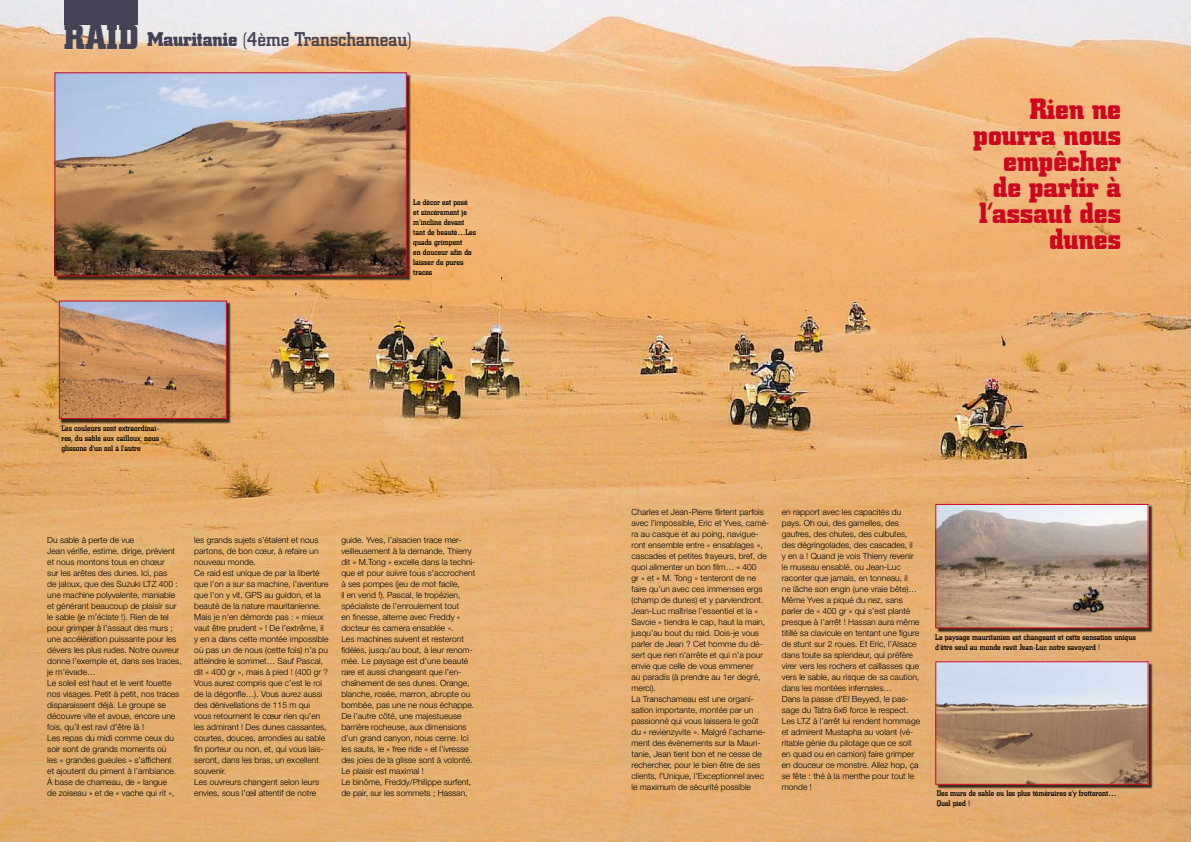
<style>
.page{position:relative;width:1191px;height:842px;background:#fff}
.page>*{position:absolute;margin:0;border:0;box-sizing:border-box;transform-origin:0 0}
.t1{font:700 29px/26px "City";color:#cc071e;text-align:right}
.t2{font:500 19.6px "City";color:#444254}
.t3{font:300 8.5px/11px "Helvetica Neue";color:#000}
.t4{font:500 8px/10px "City";color:#000}
.s1{font-weight:700;font-size:34px}
.s2{font-weight:700}
</style>
<div class="page">
<img style="left:0;top:765px;width:1191px;height:77px">
<img style="left:0;top:0;width:1191px;height:765px">
<div style="left:60px;top:301px;width:172px;height:123px;background:#000;opacity:.75"></div>
<img style="left:61px;top:302px;width:164px;height:115px">
<div style="left:59px;top:300px;width:168px;height:119px;border:1px solid #cc071e"></div>
<div style="left:936px;top:505px;width:217px;height:129px;background:#000;opacity:.75"></div>
<img style="left:937px;top:506px;width:209px;height:120px">
<div style="left:935px;top:504px;width:213px;height:124px;border:1px solid #cc071e"></div>
<div style="left:936px;top:662px;width:217px;height:128px;background:#000;opacity:.75"></div>
<img style="left:937px;top:663px;width:209px;height:120px">
<div style="left:935px;top:661px;width:213px;height:124px;border:1px solid #cc071e"></div>
<div style="left:55px;top:73px;width:357px;height:209px;background:#000;opacity:.75"></div>
<img style="left:56px;top:74px;width:349px;height:200px">
<div style="left:54px;top:72px;width:353px;height:204px;border:1px solid #cc071e"></div>
<div style="left:64px;top:0;width:74px;height:25px;background:#444254"></div>
<h2 class="t2" style="left:64px;top:28px;width:349px"><span class="s1">RAID</span> <span class="s2">Mauritanie</span> (4ème Transchameau)</h2>
<p class="t4" style="left:61px;top:424px;width:99px;text-align:justify">Les couleurs sont extraordinai&shy;res, du sable aux cailloux, nous glissons d’un sol à l’autre</p>
<p class="t4" style="left:413px;top:198px;width:64px">Le décor est posé<br>et sincèrement je m’incline devant tant de beauté…Les quads grimpent<br>en douceur afin de laisser de pures traces</p>
<p class="t3" style="left:47px;top:535px;width:136px">Du sable à perte de vue<br>Jean vérifie, estime, dirige, prévient et nous montons tous en chœur<br>sur les arêtes des dunes. Ici, pas<br>de jaloux, que des Suzuki LTZ 400 : une machine polyvalente, maniable et générant beaucoup de plaisir sur le sable (je m’éclate !). Rien de tel pour grimper à l’assaut des murs ; une accélération puissante pour les dévers les plus rudes. Notre ouvreur donne l’exemple et, dans ses traces, je m’évade…<br>Le soleil est haut et le vent fouette nos visages. Petit à petit, nos traces disparaissent déjà. Le groupe se découvre vite et avoue, encore une fois, qu’il est ravi d’être là !<br>Les repas du midi comme ceux du soir sont de grands moments où<br>les « grandes gueules » s’affichent<br>et ajoutent du piment à l’ambiance.<br>À base de chameau, de « langue<br>de zoiseau » et de « vache qui rit »,</p>
<p class="t3" style="left:194px;top:535px;width:136px">les grands sujets s’étalent et nous partons, de bon cœur, à refaire un nouveau monde.<br>Ce raid est unique de par la liberté que l’on a sur sa machine, l’aventure que l’on y vit, GPS au guidon, et la beauté de la nature mauritanienne.<br>Mais je n’en démords pas : « mieux vaut être prudent » ! De l’extrême, il y en a dans cette montée impossible où pas un de nous (cette fois) n’a pu atteindre le sommet… Sauf Pascal, dit « 400 gr », mais à pied ! (400 gr ?<br>Vous aurez compris que c’est le roi de la dégonfle…). Vous aurez aussi des dénivellations de 115 m qui vous retournent le cœur rien qu’en les admirant ! Des dunes cassantes, courtes, douces, arrondies au sable fin porteur ou non, et, qui vous lais&shy;seront, dans les bras, un excellent souvenir.<br>Les ouvreurs changent selon leurs envies, sous l’œil attentif de notre</p>
<p class="t3" style="left:341px;top:535px;width:135px">guide. Yves, l’alsacien trace mer&shy;veilleusement à la demande, Thierry dit « M.Tong » excelle dans la techni&shy;que et pour suivre tous s’accrochent à ses pompes (jeu de mot facile,<br>il en vend !). Pascal, le tropézien, spécialiste de l’enroulement tout<br>en finesse, alterne avec Freddy « docteur es camera ensablée ».<br>Les machines suivent et resteront fidèles, jusqu’au bout, à leur renom&shy;mée. Le paysage est d’une beauté rare et aussi changeant que l’en&shy;chaînement de ses dunes. Orange, blanche, rosée, marron, abrupte ou bombée, pas une ne nous échappe.<br>De l’autre côté, une majestueuse barrière rocheuse, aux dimensions d’un grand canyon, nous cerne. Ici les sauts, le « free ride » et l’ivresse des joies de la glisse sont à volonté.<br>Le plaisir est maximal !<br>Le binôme, Freddy/Philippe surfent, de pair, sur les sommets ; Hassan,</p>
<h1 class="t1" style="left:973px;top:96px;width:149px">Rien ne pourra nous empêcher de partir à l’assaut des dunes</h1>
<p class="t3" style="left:631px;top:506px;width:139px">Charles et Jean-Pierre flirtent parfois avec l’impossible, Eric et Yves, camé&shy;ra au casque et au poing, navigue&shy;ront ensemble entre « ensablages », cascades et petites frayeurs, bref, de quoi alimenter un bon film… « 400<br>gr » et « M. Tong » tenteront de ne faire qu’un avec ces immenses ergs (champ de dunes) et y parviendront.<br>Jean-Luc maîtrise l’essentiel et la « Savoie » tiendra le cap, haut la main, jusqu’au bout du raid. Dois-je vous parler de Jean ? Cet homme du dé&shy;sert que rien n’arrête et qui n’a pour envie que celle de vous emmener<br>au paradis (à prendre au 1er degré, merci).<br>La Transchameau est une organi&shy;sation importante, montée par un passionné qui vous laissera le goût du « revienzyvite ». Malgré l’acharne&shy;ment des évènements sur la Mauri&shy;tanie, Jean tient bon et ne cesse de rechercher, pour le bien être de ses clients, l’Unique, l’Exceptionnel avec le maximum de sécurité possible</p>
<p class="t3" style="left:782px;top:506px;width:140px">en rapport avec les capacités du pays. Oh oui, des gamelles, des gaufres, des chutes, des culbutes, des dégringolades, des cascades, il<br>y en a ! Quand je vois Thierry revenir le museau ensablé, ou Jean-Luc raconter que jamais, en tonneau, il<br>ne lâche son engin (une vraie bête)… Même Yves a piqué du nez, sans parler de « 400 gr » qui s’est planté presque à l’arrêt ! Hassan aura même titillé sa clavicule en tentant une figure de stunt sur 2 roues. Et Eric, l’Alsace dans toute sa splendeur, qui préfère virer vers les rochers et caillasses que vers le sable, au risque de sa caution, dans les montées infernales…<br>Dans la passe d’El Beyyed, le pas&shy;sage du Tatra 6x6 force le respect.<br>Les LTZ à l’arrêt lui rendent hommage et admirent Mustapha au volant (vé&shy;ritable génie du pilotage que ce soit en quad ou en camion) faire grimper en douceur ce monstre. Allez hop, ça se fête : thé à la menthe pour tout le monde !</p>
<p class="t4" style="left:935px;top:632px;width:202px">Le paysage mauritanien est changeant et cette sensation unique d’être seul au monde ravit Jean-Luc notre savoyard !</p>
<p class="t4" style="left:936px;top:789px;width:181px">Des murs de sable ou les plus téméraires s’y frotteront…<br>Quel pied !</p>
</div>
